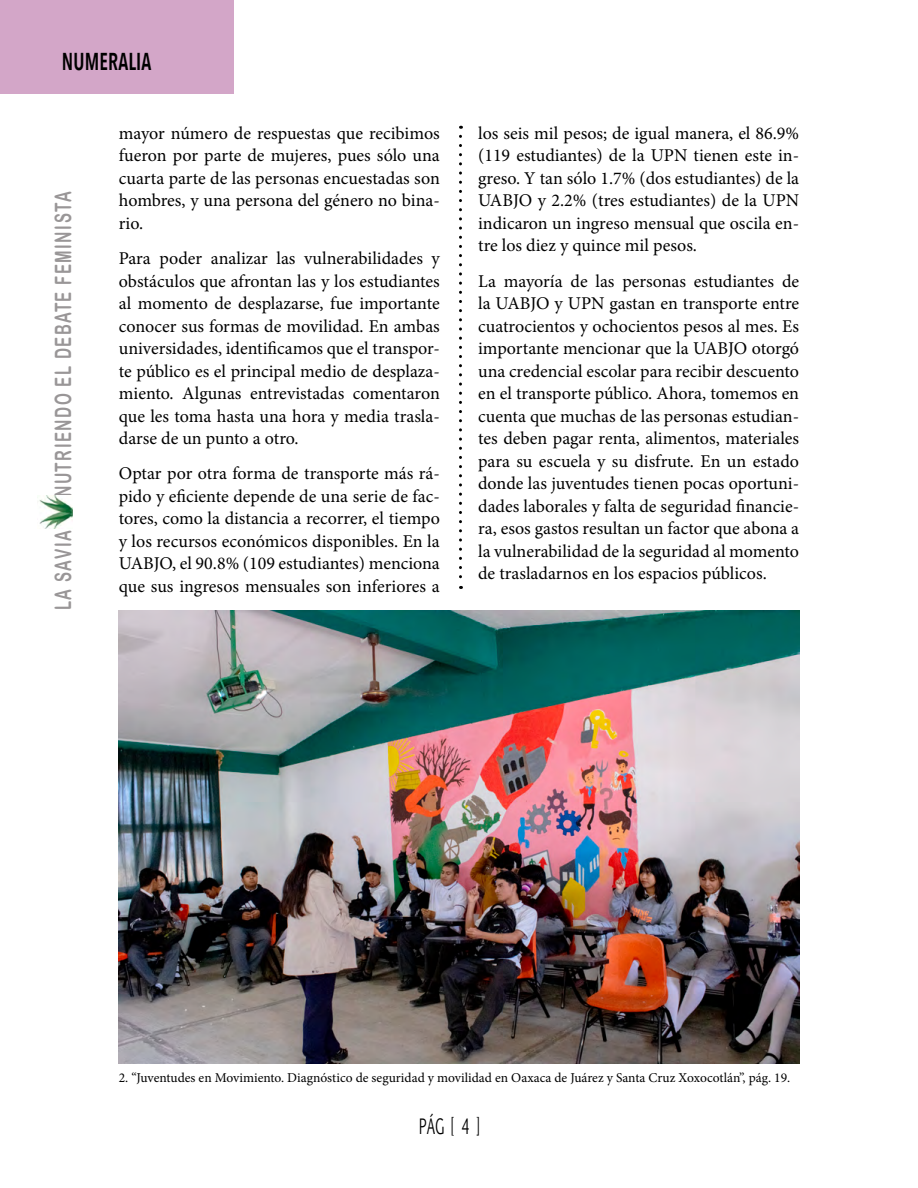
<style>
.page{position:relative;width:918px;height:1188px;background:#fff}
.page>*{position:absolute;margin:0;border:0;box-sizing:border-box;transform-origin:0 0}
.t1{font:600 24.3px "Avenir Next Condensed";letter-spacing:.01em;color:#000;scale:.8 1}
.t2{font:22.5px "Arial Rounded MT Bold";letter-spacing:.1em;color:#999697;scale:.67 1}
.t3{font:20.25px "Euphemia UCAS";color:#000;scale:.67 1}
.t4{font:18px/22.5px "Minion Pro";color:#000;text-align:justify}
.t5{font:13.5px "Minion Pro";color:#000}
</style>
<div class="page">
<div style="left:0;top:0;width:233px;height:94px;background:#d3a6c8"></div>
<img style="left:37px;top:496px;width:35px;height:32px">
<svg style="left:459px;top:136px;width:3px;height:453px"></svg>
<img style="left:119px;top:610px;width:680px;height:453px">
<h1 class="t1" style="left:62px;top:41px;width:114px">NUMERALIA</h1>
<p class="t2" style="left:50px;top:497px;width:458px;rotate:-90deg">NUTRIENDO EL DEBATE FEMINISTA</p>
<p class="t2" style="left:50px;top:610px;width:120px;rotate:-90deg">LA SAVIA</p>
<p class="t4" style="left:119px;top:122px;width:323px">mayor número de respuestas que recibimos fueron por parte de mujeres, pues sólo una cuarta parte de las personas encuestadas son hombres, y una persona del género no bina&shy;rio.</p>
<p class="t4" style="left:119px;top:247px;width:323px">Para poder analizar las vulnerabilidades y obstáculos que afrontan las y los estudiantes al momento de desplazarse, fue importante conocer sus formas de movilidad. En ambas universidades, identificamos que el transpor&shy;te público es el principal medio de desplaza&shy;miento. Algunas entrevistadas comentaron que les toma hasta una hora y media trasla&shy;darse de un punto a otro.</p>
<p class="t4" style="left:119px;top:462px;width:323px">Optar por otra forma de transporte más rá&shy;pido y eficiente depende de una serie de fac&shy;tores, como la distancia a recorrer, el tiempo y los recursos económicos disponibles. En la UABJO, el 90.8% (109 estudiantes) menciona que sus ingresos mensuales son inferiores a</p>
<p class="t4" style="left:478px;top:122px;width:323px">los seis mil pesos; de igual manera, el 86.9% (119 estudiantes) de la UPN tienen este in&shy;greso. Y tan sólo 1.7% (dos estudiantes) de la UABJO y 2.2% (tres estudiantes) de la UPN indicaron un ingreso mensual que oscila en&shy;tre los diez y quince mil pesos.</p>
<p class="t4" style="left:478px;top:270px;width:323px">La mayoría de las personas estudiantes de la UABJO y UPN gastan en transporte entre cuatrocientos y ochocientos pesos al mes. Es importante mencionar que la UABJO otorgó una credencial escolar para recibir descuento en el transporte público. Ahora, tomemos en cuenta que muchas de las personas estudian&shy;tes deben pagar renta, alimentos, materiales para su escuela y su disfrute. En un estado donde las juventudes tienen pocas oportuni&shy;dades laborales y falta de seguridad financie&shy;ra, esos gastos resultan un factor que abona a la vulnerabilidad de la seguridad al momento de trasladarnos en los espacios públicos.</p>
<p class="t5" style="left:119px;top:1069px;width:673px">2. “Juventudes en Movimiento. Diagnóstico de seguridad y movilidad en Oaxaca de Juárez y Santa Cruz Xoxocotlán”, pág. 19.</p>
<p class="t3" style="left:419px;top:1112px;width:92px">PÁG [ 4 ]</p>
</div>
